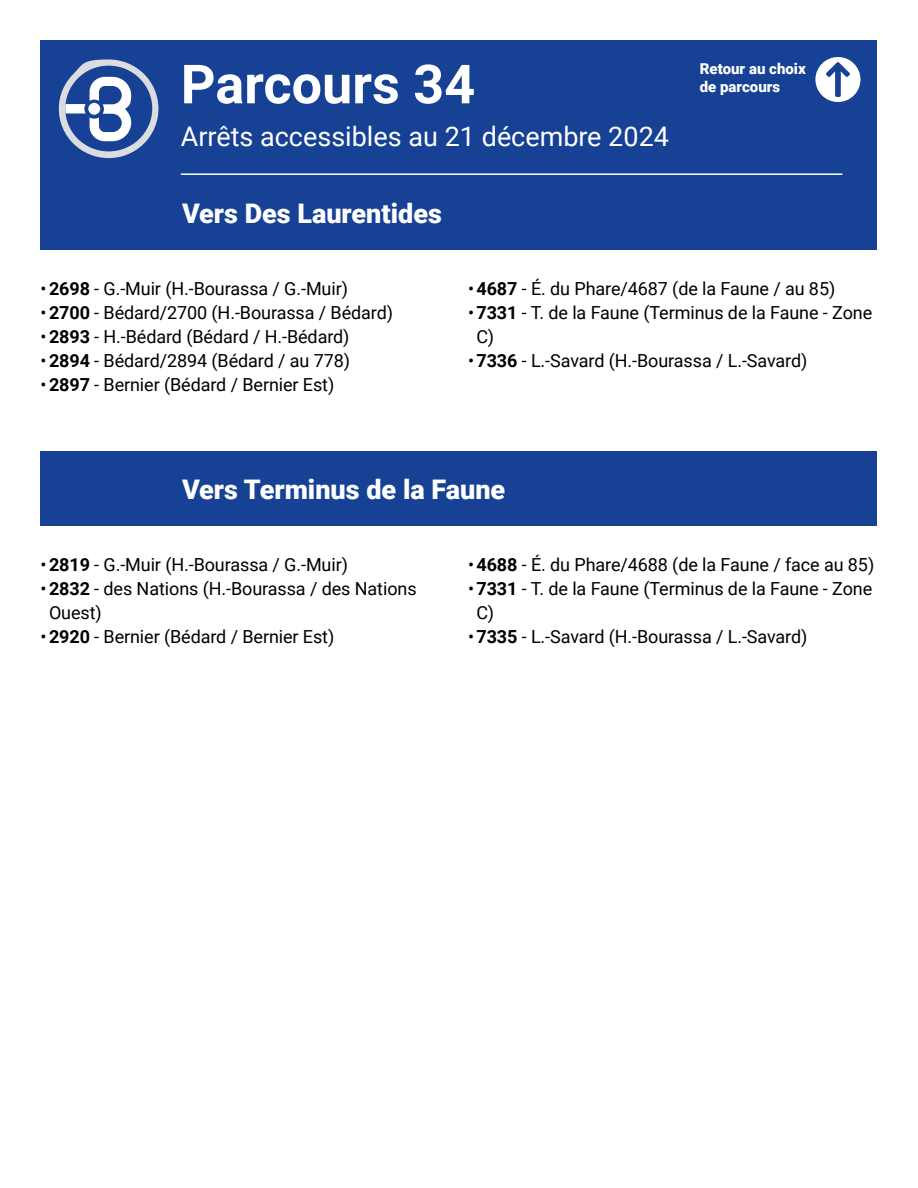
<style>
.page{position:relative;width:918px;height:1188px;background:#fff}
.page>*{position:absolute;margin:0;border:0;box-sizing:border-box;transform-origin:0 0}
.Heading_1_Parcours{font:700 54px "Roboto";color:#fff}
.Heading_3_Direction{font:900 27px "Roboto";color:#fff}
.t1{font:27px "Roboto";color:#fff}
.t2{font:18px/24px "Roboto";letter-spacing:-.005em;color:#000}
.t3{font:900 15px "Roboto";color:#fff}
.s1{font-weight:700}
</style>
<div class="page">
<div style="left:40px;top:40px;width:838px;height:136px;background:#164194"></div>
<svg style="left:59px;top:59px;width:99px;height:99px"></svg>
<svg style="left:815px;top:57px;width:45px;height:45px"></svg>
<hr style="left:181px;top:173px;width:661px;height:2px;background:#fff">
<div style="left:40px;top:175px;width:838px;height:75px;background:#164194"></div>
<div style="left:40px;top:452px;width:838px;height:74px;background:#164194"></div>
<p class="Heading_1_Parcours" style="left:181px;top:46px;width:296px">Parcours 34</p>
<h2 class="t1" style="left:181px;top:117px;width:490px">Arrêts accessibles au 21 décembre 2024</h2>
<p class="Heading_3_Direction" style="left:182px;top:194px;width:261px">Vers Des Laurentides</p>
<p class="t3" style="left:700px;top:58px;width:107px">Retour au choix</p>
<p class="t3" style="left:700px;top:76px;width:82px">de parcours</p>
<p class="t2" style="left:40px;top:276px;width:309px">•<span class="s1">2698</span> - G.-Muir (H.-Bourassa / G.-Muir)</p>
<p class="t2" style="left:40px;top:300px;width:354px">•<span class="s1">2700</span> - Bédard/2700 (H.-Bourassa / Bédard)</p>
<p class="t2" style="left:40px;top:324px;width:311px">•<span class="s1">2893</span> - H.-Bédard (Bédard / H.-Bédard)</p>
<p class="t2" style="left:40px;top:348px;width:311px">•<span class="s1">2894</span> - Bédard/2894 (Bédard / au 778)</p>
<p class="t2" style="left:40px;top:372px;width:295px">•<span class="s1">2897</span> - Bernier (Bédard / Bernier Est)</p>
<p class="t2" style="left:468px;top:276px;width:369px">•<span class="s1">4687</span> - É. du Phare/4687 (de la Faune / au 85)</p>
<p class="t2" style="left:477px;top:300px;width:397px;text-indent:-9px">•<span class="s1">7331</span> - T. de la Faune (Terminus de la Faune - Zone<br>C)</p>
<p class="t2" style="left:468px;top:348px;width:341px">•<span class="s1">7336</span> - L.-Savard (H.-Bourassa / L.-Savard)</p>
<p class="Heading_3_Direction" style="left:182px;top:471px;width:325px">Vers Terminus de la Faune</p>
<p class="t2" style="left:40px;top:552px;width:309px">•<span class="s1">2819</span> - G.-Muir (H.-Bourassa / G.-Muir)</p>
<p class="t2" style="left:49px;top:576px;width:369px;text-indent:-9px">•<span class="s1">2832</span> - des Nations (H.-Bourassa / des Nations<br>Ouest)</p>
<p class="t2" style="left:40px;top:624px;width:295px">•<span class="s1">2920</span> - Bernier (Bédard / Bernier Est)</p>
<p class="t2" style="left:468px;top:552px;width:408px">•<span class="s1">4688</span> - É. du Phare/4688 (de la Faune / face au 85)</p>
<p class="t2" style="left:477px;top:576px;width:397px;text-indent:-9px">•<span class="s1">7331</span> - T. de la Faune (Terminus de la Faune - Zone<br>C)</p>
<p class="t2" style="left:468px;top:624px;width:341px">•<span class="s1">7335</span> - L.-Savard (H.-Bourassa / L.-Savard)</p>
</div>
